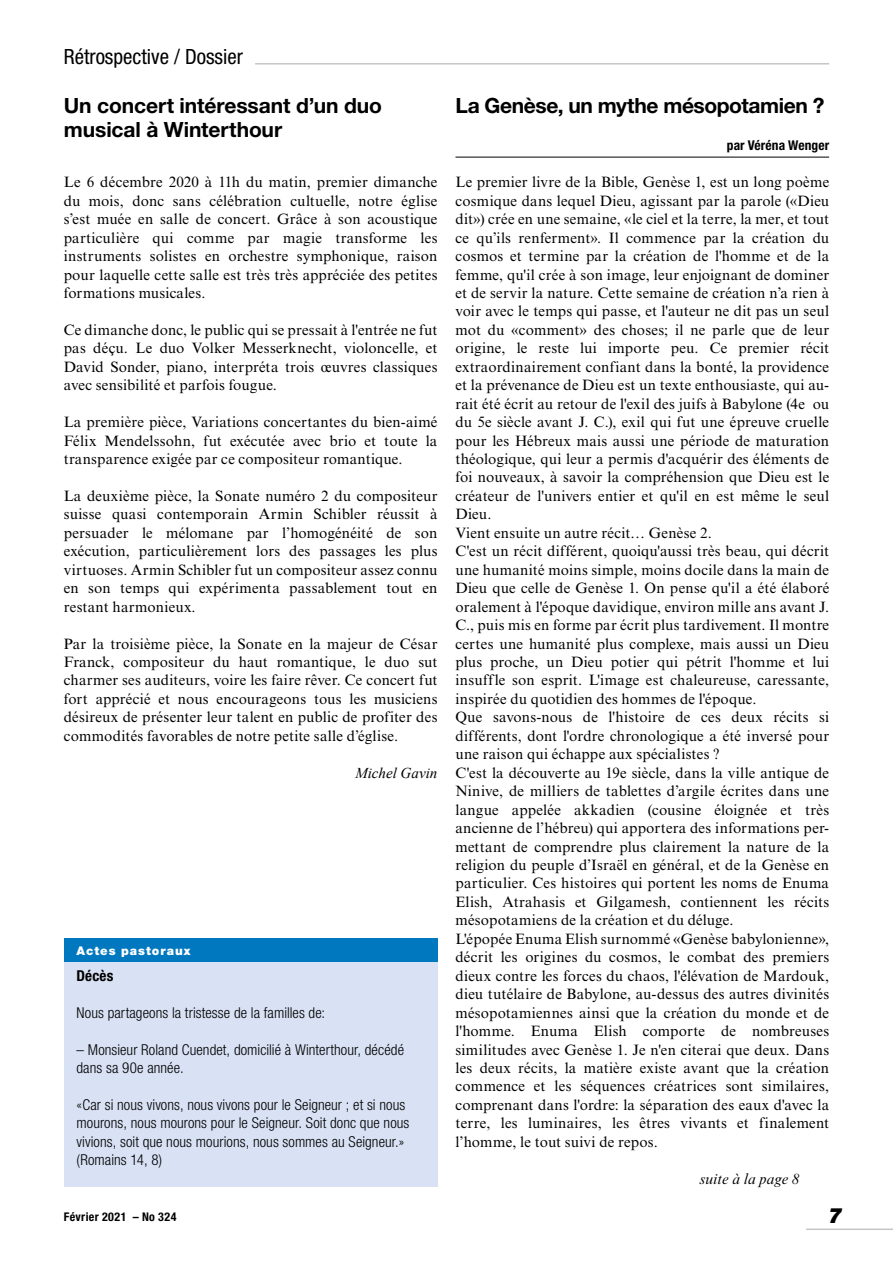
<style>
.page{position:relative;width:893px;height:1263px;background:#fff}
.page>*{position:absolute;margin:0;border:0;box-sizing:border-box;transform-origin:0 0}
.t1{font:700 21px/23.2px "Helvetica Neue LT Pro";letter-spacing:-.005em;color:#000}
.t2{font:condensed 21px "Helvetica Neue LT Pro";color:#000}
.t3{font:italic 900 21px "Helvetica Neue LT Pro";color:#000}
.t4{font:15px/18.5px "Times NRMT Pro";letter-spacing:.01em;color:#000;text-align:justify}
.t5{font:300 condensed 15px/18.5px "Helvetica Neue LT Pro";letter-spacing:.005em;color:#000}
.t6{font:italic 15px "Times NRMT Pro";letter-spacing:.01em;color:#000}
.t7{font:italic 15px "Times New Roman";color:#000}
.t8{font:700 condensed 15px "Helvetica Neue LT Pro";letter-spacing:.015em;color:#000}
.t9{font:700 condensed 13.5px "Helvetica Neue LT Pro";letter-spacing:.005em;color:#000}
.t10{font:700 condensed 12px "Helvetica Neue LT Pro";letter-spacing:.03em;color:#000}
.t11{font:900 12px "Helvetica Neue LT Pro";letter-spacing:.08em;color:#fff}
</style>
<div class="page">
<hr style="left:255px;top:63px;width:574px;height:2px;background:#c6c6c6">
<hr style="left:806px;top:1228px;width:87px;height:2px;background:#c6c6c6">
<hr style="left:455px;top:157px;width:374px;height:1px;background:#000">
<div style="left:64px;top:956px;width:373px;height:230px;background:#d8e2f4"></div>
<div style="left:64px;top:938px;width:373px;height:24px;background:#0078bf"></div>
<h1 class="t2" style="left:64px;top:44px;width:181px">Rétrospective / Dossier</h1>
<h1 class="t1" style="left:64px;top:94px;width:320px">Un concert intéressant d’un duo musical à Winterthour</h1>
<p class="t4" style="left:64px;top:174px;width:375px">Le 6 décembre 2020 à 11h du matin, premier dimanche du mois, donc sans célébration cultuelle, notre église s’est muée en salle de concert. Grâce à son acoustique particulière qui comme par magie transforme les instruments solistes en orchestre symphonique, raison pour laquelle cette salle est très très appréciée des petites formations musicales.</p>
<p class="t4" style="left:64px;top:321px;width:375px">Ce dimanche donc, le public qui se pressait à l'entrée ne fut pas déçu. Le duo Volker Messerknecht, violoncelle, et David Sonder, piano, interpréta trois œuvres classiques avec sensibilité et parfois fougue.</p>
<p class="t4" style="left:64px;top:414px;width:375px">La première pièce, Variations concertantes du bien-aimé Félix Mendelssohn, fut exécutée avec brio et toute la transparence exigée par ce compositeur romantique.</p>
<p class="t4" style="left:64px;top:487px;width:375px">La deuxième pièce, la Sonate numéro 2 du compositeur suisse quasi contemporain Armin Schibler réussit à persuader le mélomane par l’homogénéité de son exécution, particulièrement lors des passages les plus virtuoses. Armin Schibler fut un compositeur assez connu en son temps qui expérimenta passablement tout en restant harmonieux.</p>
<p class="t4" style="left:64px;top:635px;width:375px">Par la troisième pièce, la Sonate en la majeur de César Franck, compositeur du haut romantique, le duo sut charmer ses auditeurs, voire les faire rêver. Ce concert fut fort apprécié et nous encourageons tous les musiciens désireux de présenter leur talent en public de profiter des commodités favorables de notre petite salle d’église.</p>
<p class="t7" style="left:355px;top:762px;width:83px">Michel Gavin</p>
<p class="t11" style="left:77px;top:943px;width:116px">Actes pastoraux</p>
<p class="t8" style="left:77px;top:966px;width:38px">Décès</p>
<p class="t5" style="left:77px;top:1003px;width:250px">Nous partageons la tristesse de la familles de:</p>
<p class="t5" style="left:77px;top:1040px;width:329px">– Monsieur Roland Cuendet, domicilié à Winterthour, décédé dans sa 90e année.</p>
<p class="t5" style="left:77px;top:1095px;width:334px">«Car si nous vivons, nous vivons pour le Seigneur ; et si nous mourons, nous mourons pour le Seigneur. Soit donc que nous vivions, soit que nous mourions, nous sommes au Seigneur.» (Romains 14, 8)</p>
<p class="t10" style="left:64px;top:1209px;width:114px">Février 2021 – No 324</p>
<h1 class="t1" style="left:455px;top:94px;width:371px">La Genèse, un mythe mésopotamien ?</h1>
<p class="t9" style="left:727px;top:137px;width:104px">par Véréna Wenger</p>
<p class="t4" style="left:455px;top:174px;width:375px;text-align:left">Le premier livre de la Bible, Genèse 1, est un long poème cosmique dans lequel Dieu, agissant par la parole («Dieu dit») crée en une semaine, «le ciel et la terre, la mer, et tout ce qu’ils renferment». Il commence par la création du cosmos et termine par la création de l'homme et de la femme, qu'il crée à son image, leur enjoignant de dominer et de servir la nature. Cette semaine de création n’a rien à voir avec le temps qui passe, et l'auteur ne dit pas un seul mot du «comment» des choses; il ne parle que de leur origine, le reste lui importe peu. Ce premier récit extraordinairement confiant dans la bonté, la providence et la prévenance de Dieu est un texte enthousiaste, qui au&shy;rait été écrit au retour de l'exil des juifs à Babylone (4e ou du 5e siècle avant J. C.), exil qui fut une épreuve cruelle pour les Hébreux mais aussi une période de maturation théologique, qui leur a permis d'acquérir des éléments de foi nouveaux, à savoir la compréhension que Dieu est le créateur de l'univers entier et qu'il en est même le seul Dieu.<br>Vient ensuite un autre récit… Genèse 2.<br>C'est un récit différent, quoiqu'aussi très beau, qui décrit une humanité moins simple, moins docile dans la main de Dieu que celle de Genèse 1. On pense qu'il a été élaboré oralement à l'époque davidique, environ mille ans avant J.<br>C., puis mis en forme par écrit plus tardivement. Il montre certes une humanité plus complexe, mais aussi un Dieu plus proche, un Dieu potier qui pétrit l'homme et lui insuffle son esprit. L'image est chaleureuse, caressante, inspirée du quotidien des hommes de l'époque.<br>Que savons-nous de l'histoire de ces deux récits si différents, dont l'ordre chronologique a été inversé pour une raison qui échappe aux spécialistes ?<br>C'est la découverte au 19e siècle, dans la ville antique de Ninive, de milliers de tablettes d’argile écrites dans une langue appelée akkadien (cousine éloignée et très ancienne de l’hébreu) qui apportera des informations per&shy;mettant de comprendre plus clairement la nature de la religion du peuple d’Israël en général, et de la Genèse en particulier. Ces histoires qui portent les noms de Enuma Elish, Atrahasis et Gilgamesh, contiennent les récits mésopotamiens de la création et du déluge.<br>L'épopée Enuma Elish surnommé «Genèse babylonienne», décrit les origines du cosmos, le combat des premiers dieux contre les forces du chaos, l'élévation de Mardouk, dieu tutélaire de Babylone, au-dessus des autres divinités mésopotamiennes ainsi que la création du monde et de l'homme. Enuma Elish comporte de nombreuses similitudes avec Genèse 1. Je n'en citerai que deux. Dans les deux récits, la matière existe avant que la création commence et les séquences créatrices sont similaires, comprenant dans l'ordre: la séparation des eaux d'avec la terre, les luminaires, les êtres vivants et finalement l’homme, le tout suivi de repos.</p>
<p class="t6" style="left:699px;top:1170px;width:102px">suite à la page 8</p>
<h1 class="t3" style="left:828px;top:1202px;width:16px">7</h1>
</div>
